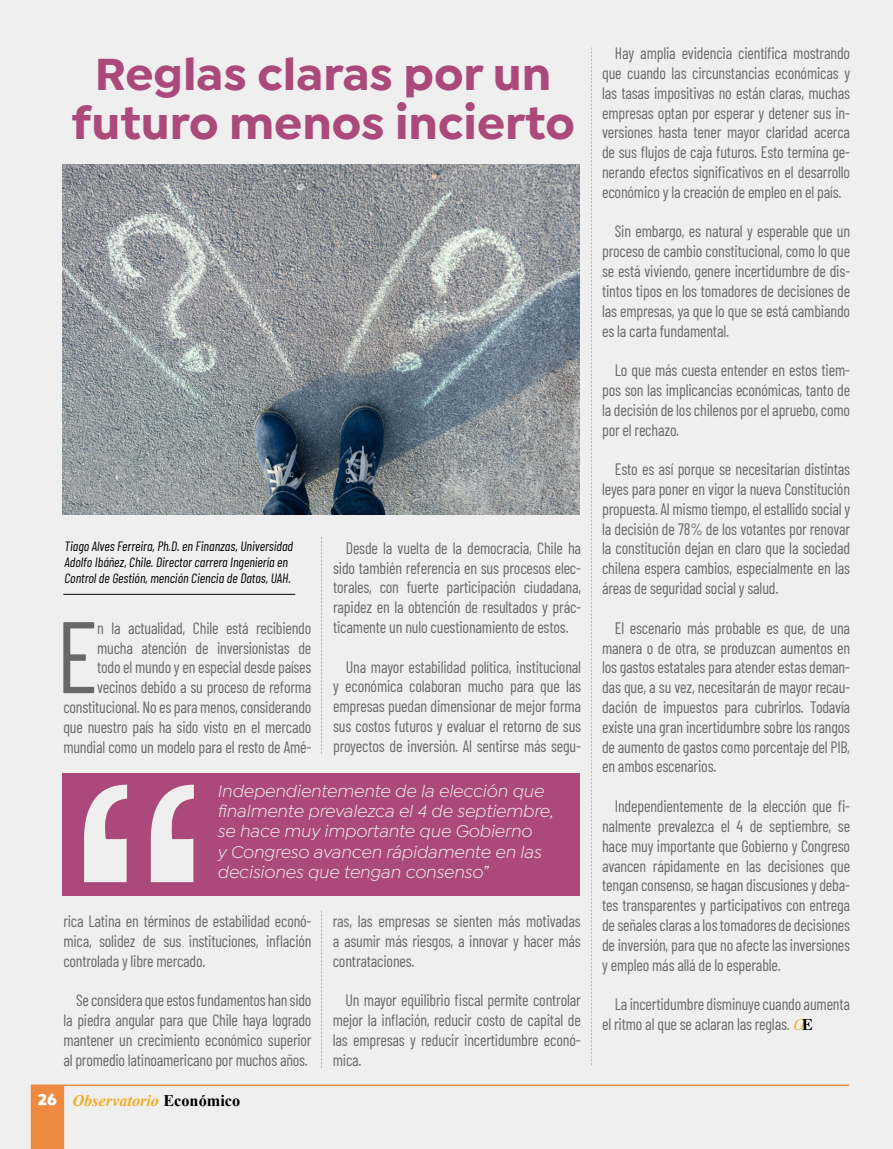
<style>
.page{position:relative;width:893px;height:1149px;background:#fff}
.page>*{position:absolute;margin:0;border:0;box-sizing:border-box;transform-origin:0 0}
.t1{font:101.4px "Barlow Condensed";color:#686868;scale:.96 1}
.t2{font:700 48px/49.5px "Isidora Sans";color:#ab4a7a;text-align:center}
.t3{font:italic 18px/20.2px "Isidora Sans";color:#f0efef}
.t4{font:16.5px/19.8px "Barlow Condensed";letter-spacing:-.01em;color:#686868;text-align:justify;scale:.96 1}
.t5{font:italic 700 16.2px "Times New Roman";color:#f0ad21}
.t6{font:italic 13.5px/16.2px "Barlow Condensed";color:#000}
.s1{font-family:"Isidora Sans";font-weight:900;font-style:normal;color:#fff}
.s2{font-style:normal;color:#000}
</style>
<div class="page">
<div style="left:0;top:0;width:893px;height:1148px;background:#f0efef"></div>
<svg style="left:591px;top:47px;width:1px;height:1017px"></svg>
<svg style="left:321px;top:910px;width:1px;height:157px"></svg>
<div style="left:62px;top:773px;width:518px;height:122px;background:#ab4a7a"></div>
<svg style="left:84px;top:784px;width:110px;height:97px"></svg>
<svg style="left:321px;top:537px;width:1px;height:216px"></svg>
<img style="left:62px;top:164px;width:518px;height:350px">
<hr style="left:63px;top:593px;width:232px;height:1px;background:#000">
<svg style="left:794px;top:1019px;width:18px;height:10px"></svg>
<hr style="left:63px;top:1084px;width:786px;height:1px;background:#ed8a40">
<div style="left:31px;top:1084px;width:33px;height:64px;background:#ed8a40"></div>
<h2 class="t2" style="left:71px;top:49px;width:505px">Reglas claras por un futuro menos incierto</h2>
<p class="t6" style="left:65px;top:536px;width:230px">Tiago Alves Ferreira, Ph.D. en Finanzas, Universidad<br>Adolfo Ibáñez, Chile. Director carrera Ingeniería en<br>Control de Gestión, mención Ciencia de Datos, UAH.</p>
<p class="t4" style="left:63px;top:616px;width:260px;text-align:right">n la actualidad, Chile está recibiendo mucha atención de inversionistas de<br>todo el mundo y en especial desde países vecinos debido a su proceso de reforma constitucional. No es para menos, considerando que nuestro país ha sido visto en el mercado mundial como un modelo para el resto de Amé-</p>
<h1 class="t1" style="left:56px;top:584px;width:45px">E</h1>
<p class="t4" style="left:333px;top:536px;width:260px;text-indent:13px">Desde la vuelta de la democracia, Chile ha sido también referencia en sus procesos elec&shy;torales, con fuerte participación ciudadana, rapidez en la obtención de resultados y prác&shy;ticamente un nulo cuestionamiento de estos.</p>
<p class="t4" style="left:333px;top:655px;width:260px;text-indent:13px">Una mayor estabilidad política, institucional y económica colaboran mucho para que las empresas puedan dimensionar de mejor forma sus costos futuros y evaluar el retorno de sus proyectos de inversión. Al sentirse más segu-</p>
<p class="t3" style="left:217px;top:780px;width:337px">Independientemente de la elección que finalmente prevalezca el 4 de septiembre, se hace muy importante que Gobierno<br>y Congreso avancen rápidamente en las decisiones que tengan consenso”</p>
<p class="t4" style="left:63px;top:909px;width:260px">rica Latina en términos de estabilidad econó&shy;mica, solidez de sus instituciones, inflación controlada y libre mercado.</p>
<p class="t4" style="left:63px;top:989px;width:260px;text-indent:13px">Se considera que estos fundamentos han sido la piedra angular para que Chile haya logrado mantener un crecimiento económico superior al promedio latinoamericano por muchos años.</p>
<p class="t5" style="left:38px;top:1088px;width:204px"><span class="s1">26</span> Observatorio <span class="s2">Económico</span></p>
<p class="t4" style="left:333px;top:909px;width:260px">ras, las empresas se sienten más motivadas a asumir más riesgos, a innovar y hacer más contrataciones.</p>
<p class="t4" style="left:333px;top:989px;width:260px;text-indent:13px">Un mayor equilibrio fiscal permite controlar mejor la inflación, reducir costo de capital de las empresas y reducir incertidumbre econó&shy;mica.</p>
<p class="t4" style="left:602px;top:42px;width:260px;text-indent:13px">Hay amplia evidencia científica mostrando que cuando las circunstancias económicas y las tasas impositivas no están claras, muchas empresas optan por esperar y detener sus in&shy;versiones hasta tener mayor claridad acerca de sus flujos de caja futuros. Esto termina ge&shy;nerando efectos significativos en el desarrollo económico y la creación de empleo en el país.</p>
<p class="t4" style="left:602px;top:220px;width:260px;text-indent:13px">Sin embargo, es natural y esperable que un proceso de cambio constitucional, como lo que se está viviendo, genere incertidumbre de dis&shy;tintos tipos en los tomadores de decisiones de las empresas, ya que lo que se está cambiando es la carta fundamental.</p>
<p class="t4" style="left:602px;top:359px;width:260px;text-indent:13px">Lo que más cuesta entender en estos tiem&shy;pos son las implicancias económicas, tanto de la decisión de los chilenos por el apruebo, como por el rechazo.</p>
<p class="t4" style="left:602px;top:458px;width:260px;text-indent:13px">Esto es así porque se necesitarían distintas leyes para poner en vigor la nueva Constitución propuesta. Al mismo tiempo, el estallido social y la decisión de 78% de los votantes por renovar la constitución dejan en claro que la sociedad chilena espera cambios, especialmente en las áreas de seguridad social y salud.</p>
<p class="t4" style="left:602px;top:616px;width:260px;text-indent:13px">El escenario más probable es que, de una manera o de otra, se produzcan aumentos en los gastos estatales para atender estas deman&shy;das que, a su vez, necesitarán de mayor recau&shy;dación de impuestos para cubrirlos. Todavía existe una gran incertidumbre sobre los rangos de aumento de gastos como porcentaje del PIB, en ambos escenarios.</p>
<p class="t4" style="left:602px;top:794px;width:260px;text-indent:13px">Independientemente de la elección que fi&shy;nalmente prevalezca el 4 de septiembre, se hace muy importante que Gobierno y Congreso avancen rápidamente en las decisiones que tengan consenso, se hagan discusiones y deba&shy;tes transparentes y participativos con entrega de señales claras a los tomadores de decisiones de inversión, para que no afecte las inversiones y empleo más allá de lo esperable.</p>
<p class="t4" style="left:602px;top:992px;width:260px;text-indent:13px">La incertidumbre disminuye cuando aumenta el ritmo al que se aclaran las reglas.</p>
</div>
